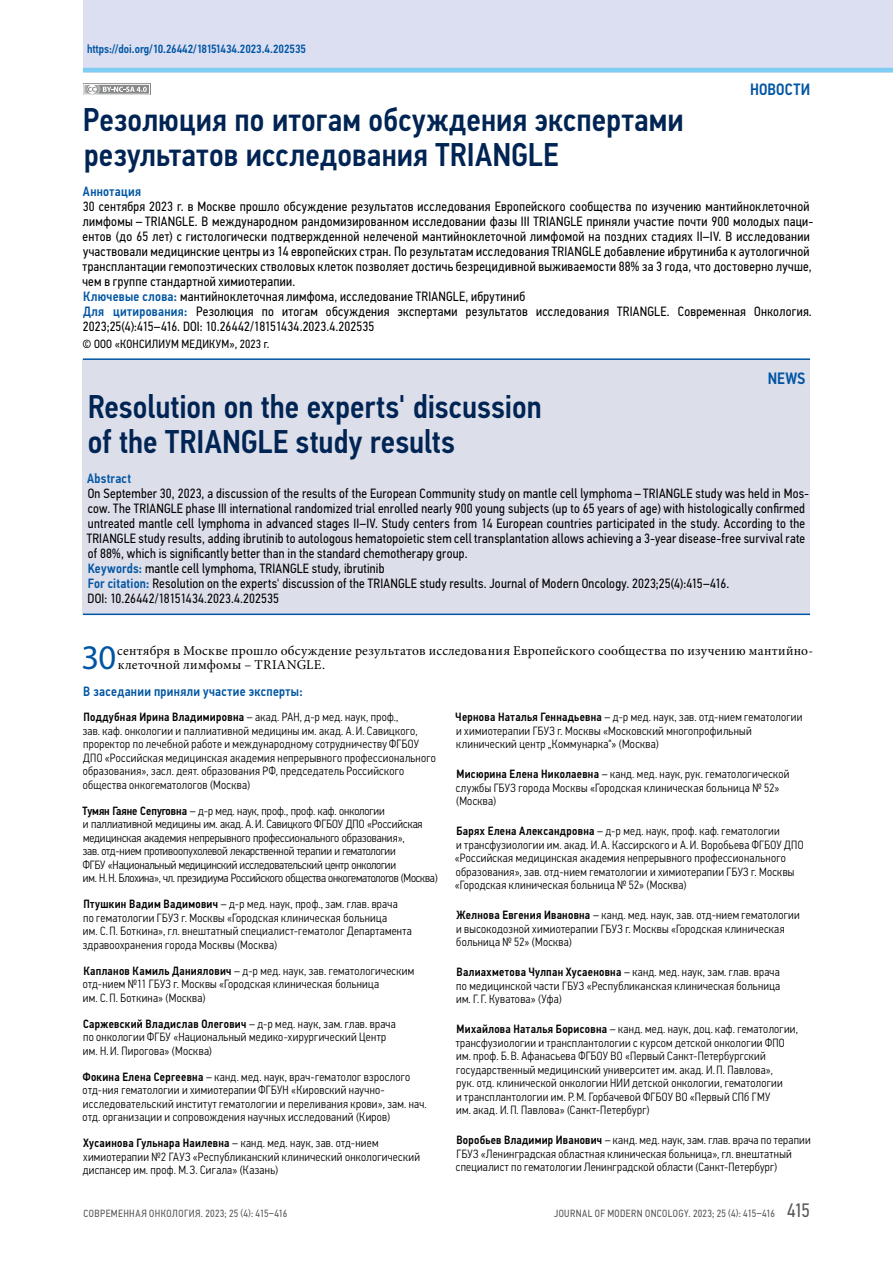
<style>
.page{position:relative;width:893px;height:1263px;background:#fff}
.page>*{position:absolute;margin:0;border:0;box-sizing:border-box;transform-origin:0 0}
.t1{font:34.65px "Myriad Pro";color:#0055a3}
.t2{font:500 33px/34.5px "Eco Vector Cond";letter-spacing:.005em;color:#002453}
.t3{font:500 16.5px "Eco Vector Cond";letter-spacing:.005em;color:#0055a3}
.t4{font:13.5px/15px "Eco Vector Cond";letter-spacing:.02em;color:#000}
.t5{font:13.5px/14.2px "Minion Pro";letter-spacing:.02em;color:#000}
.t6{font:500 13.5px "Eco Vector Cond";letter-spacing:.02em;color:#0055a3}
.t7{font:300 12px/13.5px "Eco Vector Cond";letter-spacing:.025em;color:#000}
.t8{font:300 12px/13.5px "Eco Vector Cond";letter-spacing:-.005em;color:#000}
.t9{font:500 12px "Eco Vector Cond";color:#0055a3}
.t10{font:12px "Eco Vector Cond";letter-spacing:.02em;color:#000}
.t11{font:10.5px "Eco Vector Cond";letter-spacing:.04em;color:#555756}
.s1{font-weight:500;color:#0055a3}
.s2{font-weight:500}
.s3{font-size:19.5px}
</style>
<div class="page">
<div style="left:83px;top:0;width:810px;height:72px;background:#dbdff1"></div>
<svg style="left:100px;top:86px;width:48px;height:7px"></svg>
<svg style="left:103px;top:87px;width:44px;height:5px"></svg>
<svg style="left:85px;top:86px;width:3px;height:7px"></svg>
<svg style="left:91px;top:84px;width:10px;height:10px"></svg>
<div style="left:87px;top:84px;width:11px;height:11px;border:1px solid #878988;border-radius:50%"></div>
<svg style="left:88px;top:87px;width:8px;height:5px"></svg>
<div style="left:83px;top:84px;width:67px;height:11px;border:1px solid #fff"></div>
<hr style="left:83px;top:68px;width:810px;height:4px;background:#7dcef2">
<div style="left:83px;top:360px;width:727px;height:254px;background:#dcdeea"></div>
<hr style="left:83px;top:358px;width:727px;height:2px;background:#0055a3">
<hr style="left:83px;top:613px;width:727px;height:2px;background:#0055a3">
<p class="t9" style="left:87px;top:42px;width:220px">https://doi.org/10.26442/18151434.2023.4.202535</p>
<h3 class="t3" style="left:750px;top:80px;width:61px">НОВОСТИ</h3>
<h2 class="t2" style="left:83px;top:103px;width:602px">Резолюция по итогам обсуждения экспертами результатов исследования TRIANGLE</h2>
<p class="t6" style="left:83px;top:183px;width:60px">Аннотация</p>
<p class="t4" style="left:82px;top:199px;width:732px">30 сентября 2023 г. в Москве прошло обсуждение результатов исследования Европейского сообщества по изучению мантийноклеточной лимфомы – TRIANGLE. В международном рандомизированном исследовании фазы III TRIANGLE приняли участие почти 900 молодых паци‑ ентов (до 65 лет) с гистологически подтвержденной нелеченой мантийноклеточной лимфомой на поздних стадиях II–IV. В исследовании участвовали медицинские центры из 14 европейских стран. По результатам исследования TRIANGLE добавление ибрутиниба к аутологичной трансплантации гемопоэтических стволовых клеток позволяет достичь безрецидивной выживаемости 88% за 3 года, что достоверно лучше, чем в группе стандартной химиотерапии.<br><span class="s1">Ключевые слова:</span> мантийноклеточная лимфома, исследование TRIANGLE, ибрутиниб<br><span class="s1">Для цитирования:</span> Резолюция по итогам обсуждения экспертами результатов исследования TRIANGLE. Современная Онкология.<br>2023;25(4):415–416. DOI: 10.26442/18151434.2023.4.202535</p>
<p class="t10" style="left:83px;top:337px;width:188px">© ООО «КОНСИЛИУМ МЕДИКУМ», 2023 г.</p>
<h3 class="t3" style="left:768px;top:368px;width:39px">NEWS</h3>
<h2 class="t2" style="left:88px;top:390px;width:455px">Resolution on the experts' discussion of the TRIANGLE study results</h2>
<p class="t6" style="left:87px;top:470px;width:45px">Abstract</p>
<p class="t4" style="left:87px;top:486px;width:724px">On September 30, 2023, a discussion of the results of the European Community study on mantle cell lymphoma – TRIANGLE study was held in Mos‑ cow. The TRIANGLE phase III international randomized trial enrolled nearly 900 young subjects (up to 65 years of age) with histologically confirmed untreated mantle cell lymphoma in advanced stages II–IV. Study centers from 14 European countries participated in the study. According to the TRIANGLE study results, adding ibrutinib to autologous hematopoietic stem cell transplantation allows achieving a 3‑year disease-free survival rate of 88%, which is significantly better than in the standard chemotherapy group.<br><span class="s1">Keywords:</span> mantle cell lymphoma, TRIANGLE study, ibrutinib<br><span class="s1">For citation:</span> Resolution on the experts' discussion of the TRIANGLE study results. Journal of Modern Oncology. 2023;25(4):415–416.<br>DOI: 10.26442/18151434.2023.4.202535</p>
<h1 class="t1" style="left:81px;top:636px;width:36px">30</h1>
<p class="t5" style="left:117px;top:643px;width:697px">сентября в Москве прошло обсуждение результатов исследования Европейского сообщества по изучению мантийно&shy;клеточной лимфомы – TRIANGLE.</p>
<p class="t6" style="left:83px;top:683px;width:221px">В заседании приняли участие эксперты:</p>
<p class="t7" style="left:83px;top:710px;width:355px"><span class="s2">Поддубная Ирина Владимировна</span> – акад. РАН, д-р мед. наук, проф.,<br>зав. каф. онкологии и паллиативной медицины им. акад. А.И. Савицкого, проректор по лечебной работе и международному сотрудничеству ФГБОУ ДПО «Российская медицинская академия непрерывного профессионального образования», засл. деят. образования РФ, председатель Российского общества онкогематологов (Москва)</p>
<p class="t8" style="left:83px;top:804px;width:357px"><span class="s2">Тумян Гаяне Сепуговна</span> – д-р мед. наук, проф., проф. каф. онкологии<br>и паллиативной медицины им. акад. А.И. Савицкого ФГБОУ ДПО «Российская медицинская академия непрерывного профессионального образования»,<br>зав. отд-нием противоопухолевой лекарственной терапии и гематологии<br>ФГБУ «Национальный медицинский исследовательский центр онкологии<br>им. Н.Н. Блохина», чл. президиума Российского общества онкогематологов (Москва)</p>
<p class="t7" style="left:83px;top:897px;width:331px"><span class="s2">Птушкин Вадим Вадимович</span> – д-р мед. наук, проф., зам. глав. врача<br>по гематологии ГБУЗ г. Москвы «Городская клиническая больница<br>им. С.П. Боткина», гл. внештатный специалист-гематолог Департамента здравоохранения города Москвы (Москва)</p>
<p class="t7" style="left:83px;top:964px;width:333px"><span class="s2">Капланов Камиль Даниялович</span> – д-р мед. наук, зав. гематологическим отд-нием №11 ГБУЗ г. Москвы «Городская клиническая больница<br>им. С.П. Боткина» (Москва)</p>
<p class="t7" style="left:83px;top:1017px;width:314px"><span class="s2">Саржевский Владислав Олегович</span> – д-р мед. наук, зам. глав. врача по онкологии ФГБУ «Национальный медико-хирургический Центр им. Н.И. Пирогова» (Москва)</p>
<p class="t7" style="left:83px;top:1070px;width:345px"><span class="s2">Фокина Елена Сергеевна</span> – канд. мед. наук, врач-гематолог взрослого отд-ния гематологии и химиотерапии ФГБУН «Кировский научно&shy;исследовательский институт гематологии и переливания крови», зам. нач. отд. организации и сопровождения научных исследований (Киров)</p>
<p class="t7" style="left:83px;top:1136px;width:339px"><span class="s2">Хусаинова Гульнара Наилевна</span> – канд. мед. наук, зав. отд-нием химиотерапии №2 ГАУЗ «Республиканский клинический онкологический диспансер им. проф. М.З. Сигала» (Казань)</p>
<p class="t7" style="left:456px;top:710px;width:348px"><span class="s2">Чернова Наталья Геннадьевна</span> – д-р мед. наук, зав. отд-нием гематологии и химиотерапии ГБУЗ г. Москвы «Московский многопрофильный клинический центр „Коммунарка“» (Москва)</p>
<p class="t7" style="left:456px;top:767px;width:335px"><span class="s2">Мисюрина Елена Николаевна</span> – канд. мед. наук, рук. гематологической службы ГБУЗ города Москвы «Городская клиническая больница № 52» (Москва)</p>
<p class="t7" style="left:455px;top:824px;width:350px"><span class="s2">Барях Елена Александровна</span> – д-р мед. наук, проф. каф. гематологии<br>и трансфузиологии им. акад. И.А. Кассирского и А.И. Воробьева ФГБОУ ДПО «Российская медицинская академия непрерывного профессионального образования», зав. отд-нием гематологии и химиотерапии ГБУЗ г. Москвы «Городская клиническая больница № 52» (Москва)</p>
<p class="t7" style="left:456px;top:908px;width:345px"><span class="s2">Желнова Евгения Ивановна</span> – канд. мед. наук, зав. отд-нием гематологии и высокодозной химиотерапии ГБУЗ г. Москвы «Городская клиническая больница № 52» (Москва)</p>
<p class="t7" style="left:456px;top:965px;width:326px;text-align:justify"><span class="s2">Валиахметова Чулпан Хусаеновна</span> – канд. мед. наук, зам. глав. врача по медицинской части ГБУЗ «Республиканская клиническая больница им. Г.Г. Куватова» (Уфа)</p>
<p class="t7" style="left:456px;top:1022px;width:344px"><span class="s2">Михайлова Наталья Борисовна</span> – канд. мед. наук, доц. каф. гематологии, трансфузиологии и трансплантологии с курсом детской онкологии ФПО им. проф. Б.В. Афанасьева ФГБОУ ВО «Первый Санкт-Петербургский государственный медицинский университет им. акад. И.П. Павлова»,<br>рук. отд. клинической онкологии НИИ детской онкологии, гематологии<br>и трансплантологии им. Р.М. Горбачевой ФГБОУ ВО «Первый СПб ГМУ<br>им. акад. И.П. Павлова» (Санкт-Петербург)</p>
<p class="t7" style="left:456px;top:1134px;width:356px"><span class="s2">Воробьев Владимир Иванович</span> – канд. мед. наук, зам. глав. врача по терапии<br>ГБУЗ «Ленинградская областная клиническая больница», гл. внештатный специалист по гематологии Ленинградской области (Санкт-Петербург)</p>
<p class="t11" style="left:84px;top:1208px;width:205px">СОВРЕМЕННАЯ ОНКОЛОГИЯ. 2023; 25 (4): 415–416</p>
<p class="t11" style="left:554px;top:1208px;width:257px">JOURNAL OF MODERN ONCOLOGY. 2023; 25 (4): 415–416 <span class="s3">415</span></p>
</div>
